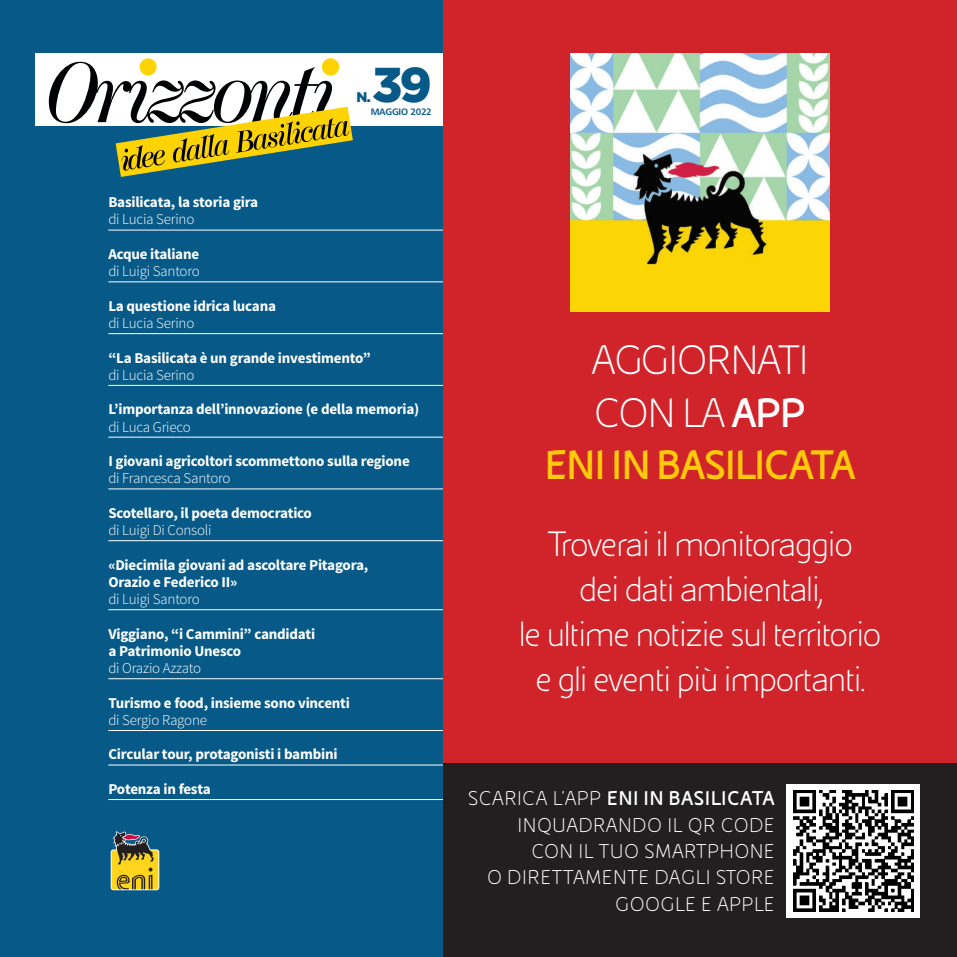
<style>
.page{position:relative;width:957px;height:957px;background:#fff}
.page>*{position:absolute;margin:0;border:0;box-sizing:border-box;transform-origin:0 0}
.t1{font:900 48.88px "Gotham";color:#075a88}
.t2{font:300 43.75px/52.5px "Eni Exp";letter-spacing:-.035em;color:#fff;text-align:center}
.t3{font:300 37.5px/45px "Eni Exp";letter-spacing:-.05em;color:#fff;text-align:center}
.t4{font:300 21.25px/26.4px "Eni Exp";letter-spacing:.015em;color:#fff;text-align:right}
.t5{font:700 15px/17.2px "Source Sans Pro";letter-spacing:-.015em;color:#fff}
.t6{font:300 15px "Source Sans Pro";letter-spacing:-.015em;color:#fff}
.t7{font:900 14px "Gotham";color:#075a88}
.t8{font:9.25px "Humanist 777 BT Bold B";letter-spacing:-.025em;color:#075a88}
.s1{font-weight:700}
.s2{font-weight:700;color:#feca0a}
</style>
<div class="page">
<div style="left:0;top:0;width:478px;height:957px;background:#075a88"></div>
<svg style="left:111px;top:831px;width:48px;height:59px;background:#9c903f"></svg>
<div style="left:35px;top:53px;width:408px;height:73px;background:#fff"></div>
<svg style="left:49px;top:58px;width:304px;height:119px"></svg>
<hr style="left:108px;top:230px;width:335px;height:1px;background:#fff">
<hr style="left:108px;top:281px;width:335px;height:1px;background:#fff">
<hr style="left:108px;top:333px;width:335px;height:1px;background:#fff">
<hr style="left:108px;top:385px;width:335px;height:1px;background:#fff">
<hr style="left:108px;top:437px;width:335px;height:1px;background:#fff">
<hr style="left:108px;top:488px;width:335px;height:1px;background:#fff">
<hr style="left:108px;top:540px;width:335px;height:1px;background:#fff">
<hr style="left:108px;top:609px;width:335px;height:1px;background:#fff">
<hr style="left:108px;top:678px;width:335px;height:1px;background:#fff">
<hr style="left:108px;top:730px;width:335px;height:1px;background:#fff">
<hr style="left:108px;top:764px;width:335px;height:1px;background:#fff">
<hr style="left:108px;top:799px;width:335px;height:1px;background:#fff">
<div style="left:443px;top:0;width:514px;height:957px;background:#d1232a"></div>
<div style="left:443px;top:763px;width:514px;height:194px;background:#231f20"></div>
<img style="left:571px;top:53px;width:258px;height:259px">
<div style="left:786px;top:784px;width:133px;height:133px;background:#fff"></div>
<img style="left:793px;top:791px;width:120px;height:120px">
<h1 class="t1" style="left:372px;top:68px;width:61px">39</h1>
<p class="t7" style="left:356px;top:92px;width:16px">N.</p>
<p class="t8" style="left:371px;top:109px;width:63px">MAGGIO 2022</p>
<p class="t5" style="left:108px;top:195px;width:151px">Basilicata, la storia gira</p>
<p class="t6" style="left:108px;top:214px;width:87px">di Lucia Serino</p>
<p class="t5" style="left:108px;top:246px;width:92px">Acque italiane</p>
<p class="t6" style="left:108px;top:265px;width:93px">di Luigi Santoro</p>
<p class="t5" style="left:108px;top:298px;width:169px">La questione idrica lucana</p>
<p class="t6" style="left:108px;top:317px;width:87px">di Lucia Serino</p>
<p class="t5" style="left:108px;top:350px;width:264px">“La Basilicata è un grande investimento”</p>
<p class="t6" style="left:108px;top:369px;width:87px">di Lucia Serino</p>
<p class="t5" style="left:108px;top:402px;width:312px">L’importanza dell’innovazione (e della memoria)</p>
<p class="t6" style="left:108px;top:421px;width:84px">di Luca Grieco</p>
<p class="t5" style="left:108px;top:453px;width:303px">I giovani agricoltori scommettono sulla regione</p>
<p class="t6" style="left:108px;top:472px;width:124px">di Francesca Santoro</p>
<p class="t5" style="left:108px;top:505px;width:205px">Scotellaro, il poeta democratico</p>
<p class="t6" style="left:108px;top:524px;width:105px">di Luigi Di Consoli</p>
<p class="t5" style="left:108px;top:557px;width:261px">«Diecimila giovani ad ascoltare Pitagora,<br>Orazio e Federico II»</p>
<p class="t6" style="left:108px;top:593px;width:93px">di Luigi Santoro</p>
<p class="t5" style="left:108px;top:626px;width:208px">Viggiano, “i Cammini” candidati a Patrimonio Unesco</p>
<p class="t6" style="left:108px;top:662px;width:94px">di Orazio Azzato</p>
<p class="t5" style="left:108px;top:695px;width:243px">Turismo e food, insieme sono vincenti</p>
<p class="t6" style="left:108px;top:714px;width:100px">di Sergio Ragone</p>
<p class="t5" style="left:108px;top:747px;width:231px">Circular tour, protagonisti i bambini</p>
<p class="t5" style="left:108px;top:781px;width:104px">Potenza in festa</p>
<h2 class="t2" style="left:544px;top:338px;width:313px">AGGIORNATI<br>CON LA <span class="s1">APP<br></span><span class="s2">ENI IN BASILICATA</span></h2>
<h3 class="t3" style="left:518px;top:524px;width:365px">Troverai il monitoraggio<br>dei dati ambientali,<br>le ultime notizie sul territorio e gli eventi più importanti.</h3>
<h3 class="t4" style="left:468px;top:787px;width:308px">SCARICA L’APP <span class="s1">ENI IN BASILICATA<br></span>INQUADRANDO IL QR CODE<br>CON IL TUO SMARTPHONE<br>O DIRETTAMENTE DAGLI STORE<br>GOOGLE E APPLE</h3>
</div>
